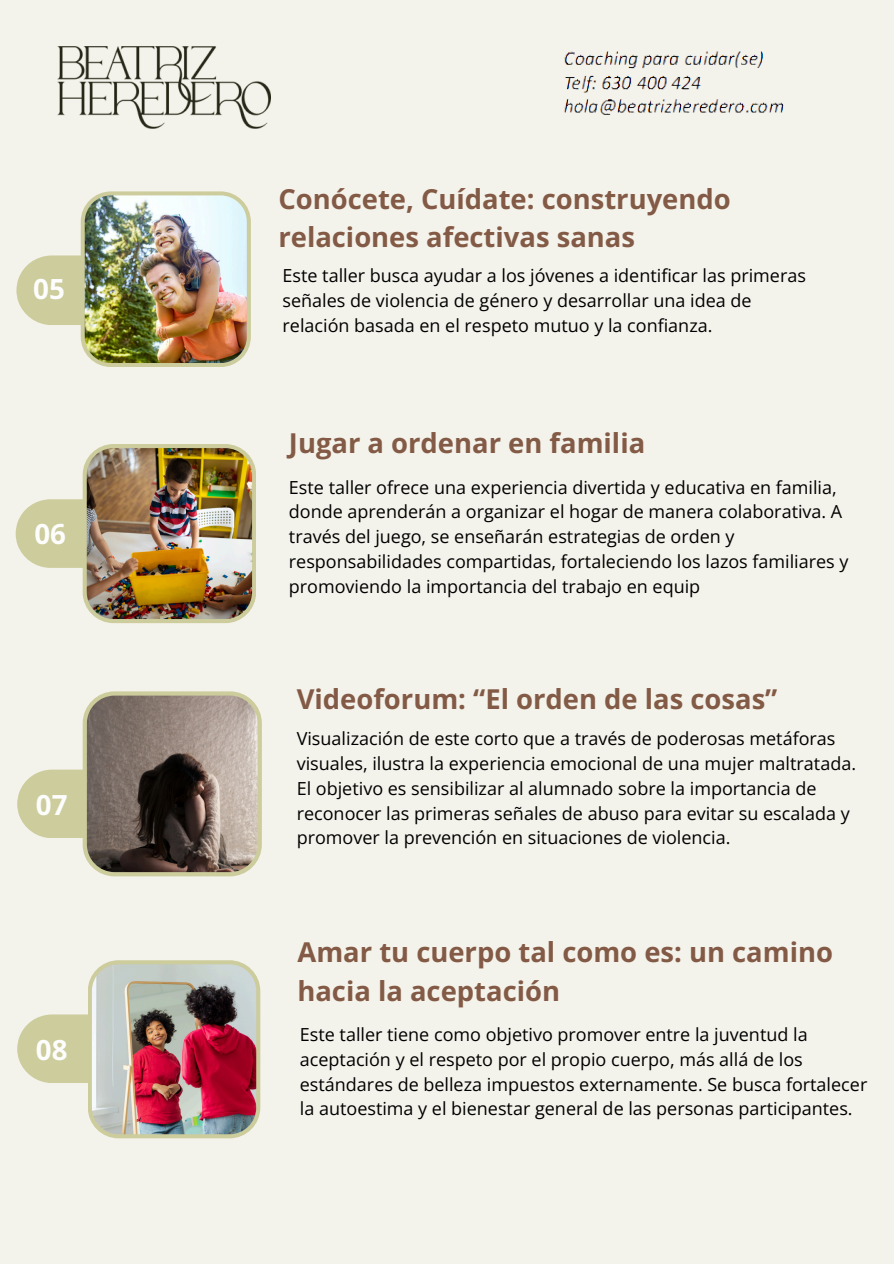
<style>
.page{position:relative;width:894px;height:1264px;background:#fff}
.page>*{position:absolute;margin:0;border:0;box-sizing:border-box;transform-origin:0 0}
.t1{font:700 27.75px "Open Sans";color:#fdfdfd}
.t2{font:700 27.45px/38.2px "Open Sans";color:#835a45}
.t3{font:18px/24.8px "Open Sans";color:#000}
</style>
<div class="page">
<div style="left:0;top:0;width:893px;height:1263px;background:#f4f3eb"></div>
<img style="left:16px;top:191px;width:235px;height:176px">
<img style="left:58px;top:46px;width:212px;height:82px">
<svg style="left:17px;top:691px;width:245px;height:185px"></svg>
<img style="left:17px;top:960px;width:243px;height:178px">
<img style="left:16px;top:444px;width:240px;height:179px">
<img style="left:564px;top:51px;width:220px;height:64px">
<p class="t2" style="left:278px;top:179px;width:454px">Conócete, Cuídate: construyendo relaciones afectivas sanas</p>
<p class="t1" style="left:33px;top:269px;width:33px">05</p>
<p class="t3" style="left:282px;top:263px;width:524px">Este taller busca ayudar a los jóvenes a identificar las primeras señales de violencia de género y desarrollar una idea de relación basada en el respeto mutuo y la confianza.</p>
<h1 class="t1" style="left:34px;top:514px;width:33px">06</h1>
<h1 class="t1" style="left:36px;top:785px;width:33px">07</h1>
<p class="t2" style="left:289px;top:423px;width:358px">Jugar a ordenar en familia</p>
<p class="t3" style="left:289px;top:474px;width:561px">Este taller ofrece una experiencia divertida y educativa en familia, donde aprenderán a organizar el hogar de manera colaborativa. A través del juego, se enseñarán estrategias de orden y responsabilidades compartidas, fortaleciendo los lazos familiares y promoviendo la importancia del trabajo en equip</p>
<p class="t2" style="left:296px;top:679px;width:482px">Videoforum: “El orden de las cosas”</p>
<p class="t3" style="left:296px;top:726px;width:560px">Visualización de este corto que a través de poderosas metáforas visuales, ilustra la experiencia emocional de una mujer maltratada.<br>El objetivo es sensibilizar al alumnado sobre la importancia de reconocer las primeras señales de abuso para evitar su escalada y promover la prevención en situaciones de violencia.</p>
<p class="t2" style="left:297px;top:932px;width:537px">Amar tu cuerpo tal como es: un camino hacia la aceptación</p>
<h1 class="t1" style="left:36px;top:1029px;width:33px">08</h1>
<p class="t3" style="left:300px;top:1021px;width:569px">Este taller tiene como objetivo promover entre la juventud la aceptación y el respeto por el propio cuerpo, más allá de los estándares de belleza impuestos externamente. Se busca fortalecer la autoestima y el bienestar general de las personas participantes.</p>
</div>
